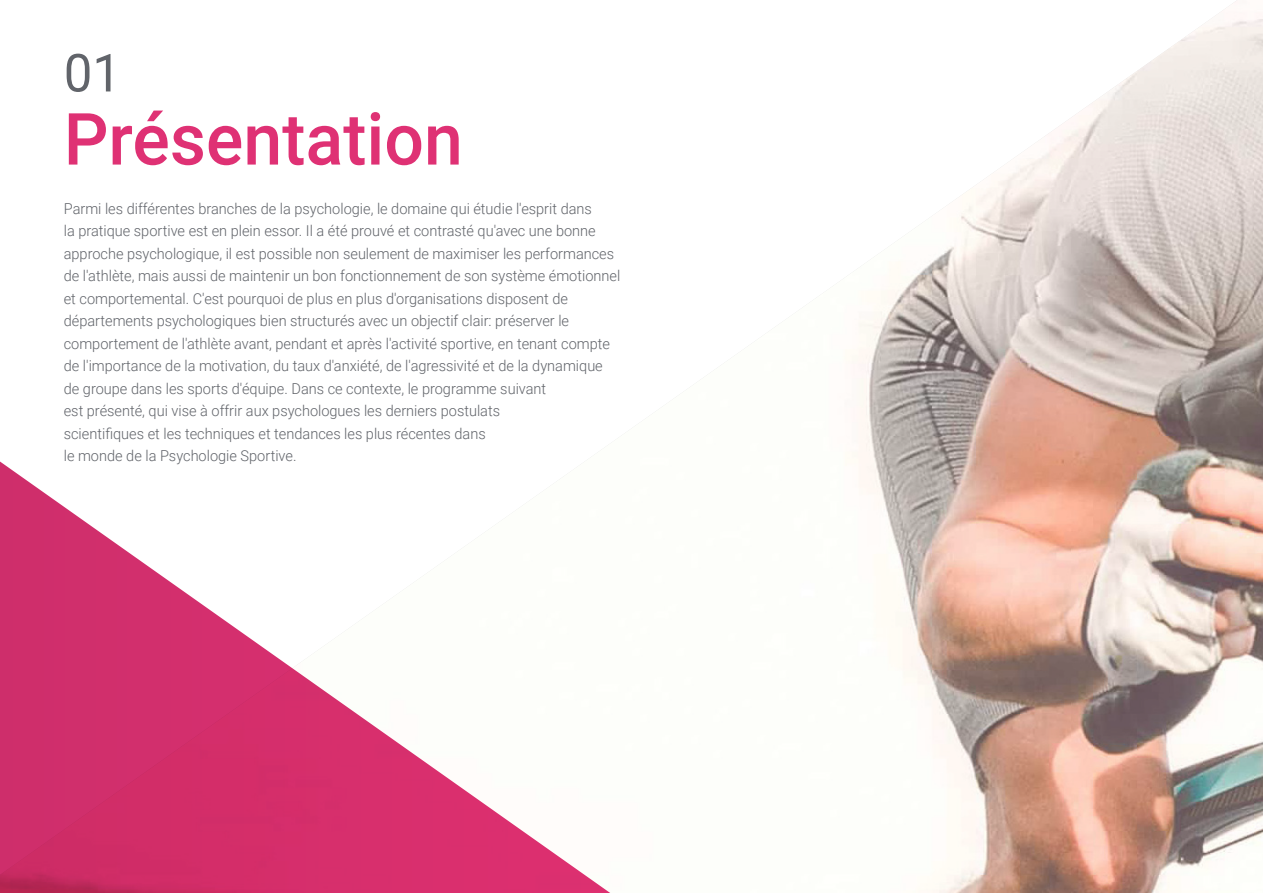
<style>
.page{position:relative;width:1263px;height:893px;background:#fff}
.page>*{position:absolute;margin:0;border:0;box-sizing:border-box;transform-origin:0 0}
.t1{font:500 72px "Roboto";color:#df3174}
.t2{font:52.5px "Roboto";color:#61646a}
.t3{font:300 15px/22.5px "Roboto";color:#61646a}
</style>
<div class="page">
<img style="left:655px;top:0;width:608px;height:893px">
<svg style="left:0;top:461px;width:610px;height:432px"></svg>
<h2 class="t2" style="left:64px;top:36px;width:59px">01</h2>
<h1 class="t1" style="left:64px;top:89px;width:401px">Présentation</h1>
<p class="t3" style="left:64px;top:197px;width:558px">Parmi les différentes branches de la psychologie, le domaine qui étudie l'esprit dans<br>la pratique sportive est en plein essor. Il a été prouvé et contrasté qu'avec une bonne approche psychologique, il est possible non seulement de maximiser les performances de l'athlète, mais aussi de maintenir un bon fonctionnement de son système émotionnel et comportemental. C'est pourquoi de plus en plus d'organisations disposent de départements psychologiques bien structurés avec un objectif clair: préserver le comportement de l'athlète avant, pendant et après l'activité sportive, en tenant compte de l'importance de la motivation, du taux d'anxiété, de l'agressivité et de la dynamique de groupe dans les sports d'équipe. Dans ce contexte, le programme suivant<br>est présenté, qui vise à offrir aux psychologues les derniers postulats<br>scientifiques et les techniques et tendances les plus récentes dans<br>le monde de la Psychologie Sportive.</p>
</div>
